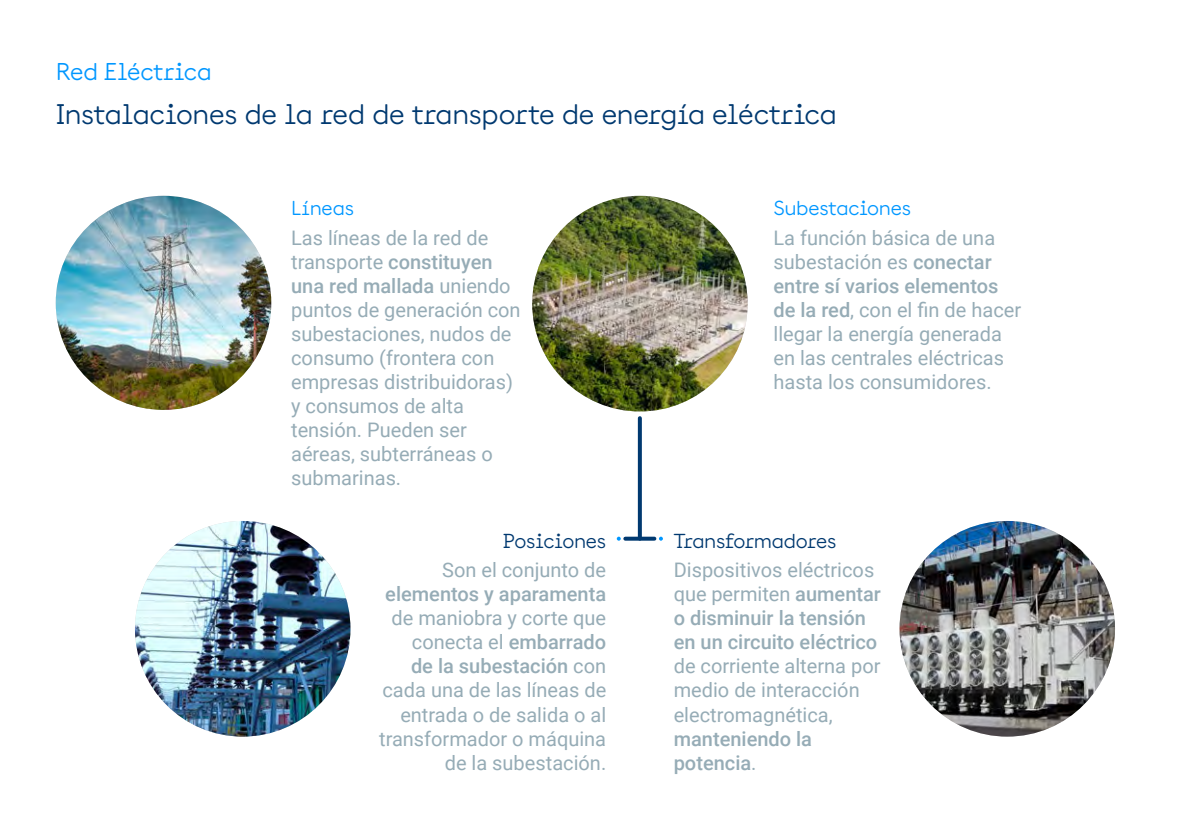
<style>
.page{position:relative;width:1191px;height:840px;background:#fff}
.page>*{position:absolute;margin:0;border:0;box-sizing:border-box;transform-origin:0 0}
.t1{font:28px "Documan";letter-spacing:-.005em;color:#003970}
.t2{font:24px "Documan";letter-spacing:-.005em;color:#0097ff}
.t3{font:20px/24px "Roboto";color:#96acb6}
.t4{font:500 20px/24px "Roboto";color:#96acb6}
.t5{font:20px "Documan";letter-spacing:-.005em;color:#003970}
.t6{font:20px "Documan";color:#0097ff}
.s1{font-weight:500}
.s2{font-weight:400}
</style>
<div class="page">
<img style="left:56px;top:196px;width:215px;height:213px">
<img style="left:135px;top:520px;width:215px;height:216px;border-radius:108px">
<img style="left:899px;top:520px;width:216px;height:216px;border-radius:108px">
<svg style="left:638px;top:418px;width:4px;height:118px"></svg>
<svg style="left:625px;top:536px;width:29px;height:4px"></svg>
<img style="left:532px;top:196px;width:215px;height:215px;border-radius:108px">
<svg style="left:659px;top:536px;width:4px;height:4px"></svg>
<svg style="left:617px;top:536px;width:4px;height:4px"></svg>
<p class="t2" style="left:56px;top:52px;width:157px">Red Eléctrica</p>
<h1 class="t1" style="left:56px;top:90px;width:782px">Instalaciones de la red de transporte de energía eléctrica</h1>
<p class="t6" style="left:291px;top:191px;width:64px">Líneas</p>
<p class="t3" style="left:291px;top:225px;width:231px">Las líneas de la red de transporte <span class="s1">constituyen una red mallada</span> uniendo puntos de generación con subestaciones, nudos de consumo (frontera con empresas distribuidoras) y consumos de alta tensión. Pueden ser aéreas, subterráneas o submarinas.</p>
<p class="t5" style="left:503px;top:523px;width:104px">Posiciones</p>
<p class="t3" style="left:442px;top:557px;width:165px">Son el conjunto de</p>
<p class="t4" style="left:385px;top:581px;width:222px">elementos y aparamenta</p>
<p class="t3" style="left:379px;top:605px;width:229px;text-align:right">de maniobra y corte que conecta el <span class="s1">embarrado<br>de la subestación</span> con cada una de las líneas de entrada o de salida o al transformador o máquina de la subestación.</p>
<p class="t6" style="left:773px;top:191px;width:139px">Subestaciones</p>
<p class="t3" style="left:773px;top:225px;width:249px">La función básica de una subestación es <span class="s1">conectar entre sí varios elementos de la red</span>, con el fin de hacer llegar la energía generada en las centrales eléctricas hasta los consumidores.</p>
<p class="t5" style="left:673px;top:523px;width:164px">Transformadores</p>
<p class="t4" style="left:673px;top:557px;width:209px"><span class="s2">Dispositivos eléctricos que permiten</span> aumentar o disminuir la tensión en un circuito eléctrico</p>
<p class="t3" style="left:673px;top:653px;width:208px">de corriente alterna por medio de interacción electromagnética,</p>
<p class="t4" style="left:673px;top:725px;width:140px">manteniendo la potencia<span class="s2">.</span></p>
</div>
